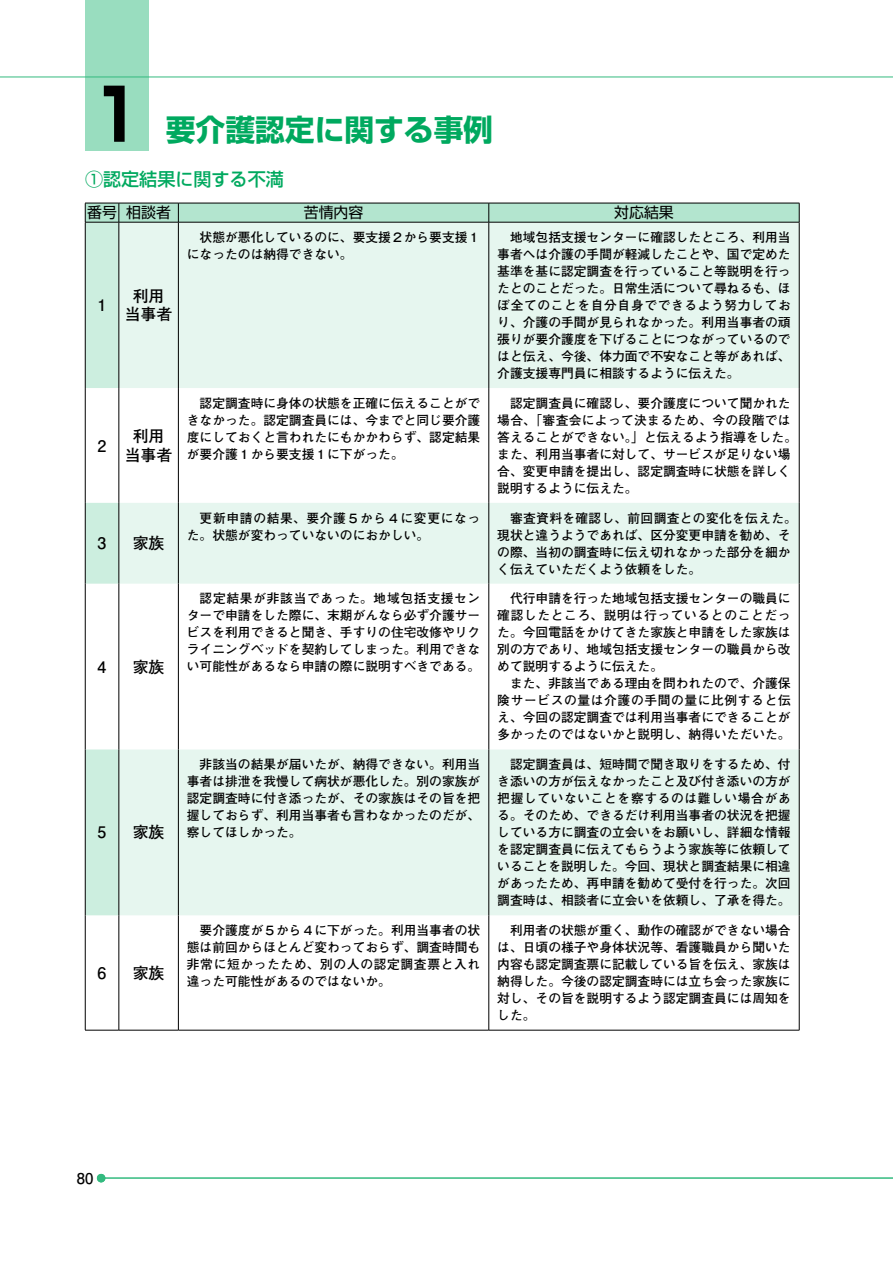
<style>
.page{position:relative;width:893px;height:1263px;background:#fff}
.page>*{position:absolute;margin:0;border:0;box-sizing:border-box;transform-origin:0 0}
.t1{font:700 71.25px "Shin Go Pro";color:#000}
.t2{font:700 29.7px "Shin Go Pro";color:#00a95f}
.t3{font:500 18px "Shin Go Pro";color:#00a95f}
.t4{font:700 15.9px/18px "Futo Go B101 Pro";color:#000;text-align:center}
.t5{font:14.85px "Shin Go Pro";color:#000}
.t6{font:700 14.85px "Futo Go B101 Pro";color:#000}
.t7{font:700 12.75px/17px "Futo Go B101 Pro";color:#000;text-align:justify}
.t8{font:700 12.75px/17px "Futo Go B101 Pro";letter-spacing:.055em;color:#000}
</style>
<div class="page">
<div style="left:85px;top:0;width:64px;height:151px;background:#99ddbf"></div>
<hr style="left:0;top:77px;width:893px;height:1px;background:#33ba7f">
<hr style="left:99px;top:1178px;width:794px;height:1px;background:#33ba7f">
<div style="left:97px;top:1174px;width:8px;height:8px;background:#33ba7f;border-radius:50%"></div>
<svg style="left:85px;top:203px;width:715px;height:712px"></svg>
<hr style="left:85px;top:222px;width:34px;height:1px;background:#000">
<hr style="left:85px;top:222px;width:1px;height:166px;background:#000">
<hr style="left:119px;top:222px;width:59px;height:1px;background:#000">
<hr style="left:119px;top:222px;width:1px;height:166px;background:#000">
<hr style="left:178px;top:222px;width:311px;height:1px;background:#000">
<hr style="left:178px;top:222px;width:1px;height:166px;background:#000">
<hr style="left:489px;top:222px;width:310px;height:1px;background:#000">
<hr style="left:489px;top:222px;width:1px;height:166px;background:#000">
<hr style="left:799px;top:222px;width:1px;height:166px;background:#000">
<hr style="left:85px;top:388px;width:1px;height:115px;background:#000">
<hr style="left:119px;top:388px;width:1px;height:115px;background:#000">
<hr style="left:178px;top:388px;width:1px;height:115px;background:#000">
<hr style="left:489px;top:388px;width:1px;height:115px;background:#000">
<hr style="left:799px;top:388px;width:1px;height:115px;background:#000">
<hr style="left:85px;top:503px;width:1px;height:81px;background:#000">
<hr style="left:119px;top:503px;width:1px;height:81px;background:#000">
<hr style="left:178px;top:503px;width:1px;height:81px;background:#000">
<hr style="left:489px;top:503px;width:1px;height:81px;background:#000">
<hr style="left:799px;top:503px;width:1px;height:81px;background:#000">
<hr style="left:85px;top:584px;width:1px;height:165px;background:#000">
<hr style="left:119px;top:584px;width:1px;height:165px;background:#000">
<hr style="left:178px;top:584px;width:1px;height:165px;background:#000">
<hr style="left:489px;top:584px;width:1px;height:165px;background:#000">
<hr style="left:799px;top:584px;width:1px;height:165px;background:#000">
<hr style="left:85px;top:749px;width:1px;height:166px;background:#000">
<hr style="left:119px;top:749px;width:1px;height:166px;background:#000">
<hr style="left:178px;top:749px;width:1px;height:166px;background:#000">
<hr style="left:489px;top:749px;width:1px;height:166px;background:#000">
<hr style="left:799px;top:749px;width:1px;height:166px;background:#000">
<hr style="left:85px;top:915px;width:1px;height:115px;background:#000">
<hr style="left:119px;top:915px;width:1px;height:115px;background:#000">
<hr style="left:178px;top:915px;width:1px;height:115px;background:#000">
<hr style="left:489px;top:915px;width:1px;height:115px;background:#000">
<hr style="left:799px;top:915px;width:1px;height:115px;background:#000">
<hr style="left:85px;top:1030px;width:34px;height:1px;background:#000">
<hr style="left:119px;top:1030px;width:59px;height:1px;background:#000">
<hr style="left:178px;top:1030px;width:311px;height:1px;background:#000">
<hr style="left:489px;top:1030px;width:310px;height:1px;background:#000">
<h1 class="t1" style="left:99px;top:58px;width:37px">1</h1>
<h2 class="t2" style="left:166px;top:106px;width:329px">要介護認定に関する事例</h2>
<h3 class="t3" style="left:85px;top:164px;width:200px">①認定結果に関する不満</h3>
<p class="t5" style="left:87px;top:200px;width:85px">番号 相談者</p>
<p class="t5" style="left:304px;top:200px;width:61px">苦情内容</p>
<p class="t5" style="left:614px;top:200px;width:61px">対応結果</p>
<p class="t4" style="left:98px;top:294px;width:10px">1</p>
<p class="t4" style="left:125px;top:285px;width:49px">利用当事者</p>
<p class="t4" style="left:98px;top:434px;width:10px">2</p>
<p class="t4" style="left:125px;top:425px;width:49px">利用当事者</p>
<p class="t4" style="left:98px;top:532px;width:10px">3</p>
<p class="t4" style="left:133px;top:532px;width:33px">家族</p>
<p class="t4" style="left:98px;top:655px;width:10px">4</p>
<p class="t4" style="left:133px;top:655px;width:33px">家族</p>
<p class="t4" style="left:98px;top:821px;width:10px">5</p>
<p class="t4" style="left:133px;top:821px;width:33px">家族</p>
<p class="t4" style="left:98px;top:962px;width:10px">6</p>
<p class="t4" style="left:133px;top:962px;width:33px">家族</p>
<p class="t7" style="left:187px;top:227px;width:295px;text-indent:13px">状態が悪化しているのに、要支援２から要支援１になったのは納得できない。</p>
<p class="t7" style="left:497px;top:227px;width:295px;text-indent:13px">地域包括支援センターに確認したところ、利用当事者へは介護の手間が軽減したことや、国で定めた基準を基に認定調査を行っていること等説明を行ったとのことだった。日常生活について尋ねるも、ほぼ全てのことを自分自身でできるよう努力しており、介護の手間が見られなかった。利用当事者の頑張りが要介護度を下げることにつながっているのではと伝え、今後、体力面で不安なこと等があれば、介護支援専門員に相談するように伝えた。</p>
<p class="t7" style="left:187px;top:393px;width:295px;text-indent:13px">認定調査時に身体の状態を正確に伝えることができなかった。認定調査員には、今までと同じ要介護度にしておくと言われたにもかかわらず、認定結果が要介護１から要支援１に下がった。</p>
<p class="t7" style="left:497px;top:393px;width:301px;text-align:left;text-indent:13px">認定調査員に確認し、要介護度について聞かれた場合、「審査会によって決まるため、今の段階では答えることができない。」と伝えるよう指導をした。また、利用当事者に対して、サービスが足りない場合、変更申請を提出し、認定調査時に状態を詳しく説明するように伝えた。</p>
<p class="t8" style="left:187px;top:508px;width:295px;text-indent:13px">更新申請の結果、要介護５から４に変更になった。状態が変わっていないのにおかしい。</p>
<p class="t7" style="left:497px;top:508px;width:301px;text-align:left;text-indent:13px">審査資料を確認し、前回調査との変化を伝えた。現状と違うようであれば、区分変更申請を勧め、その際、当初の調査時に伝え切れなかった部分を細かく伝えていただくよう依頼をした。</p>
<p class="t7" style="left:187px;top:588px;width:295px;text-indent:13px">認定結果が非該当であった。地域包括支援センターで申請をした際に、末期がんなら必ず介護サービスを利用できると聞き、手すりの住宅改修やリクライニングベッドを契約してしまった。利用できない可能性があるなら申請の際に説明すべきである。</p>
<p class="t7" style="left:497px;top:588px;width:295px;text-indent:13px">代行申請を行った地域包括支援センターの職員に確認したところ、説明は行っているとのことだった。今回電話をかけてきた家族と申請をした家族は別の方であり、地域包括支援センターの職員から改めて説明するように伝えた。</p>
<p class="t7" style="left:497px;top:673px;width:295px;text-indent:13px">また、非該当である理由を問われたので、介護保険サービスの量は介護の手間の量に比例すると伝え、今回の認定調査では利用当事者にできることが多かったのではないかと説明し、納得いただいた。</p>
<p class="t7" style="left:187px;top:754px;width:295px;text-indent:13px">非該当の結果が届いたが、納得できない。利用当事者は排泄を我慢して病状が悪化した。別の家族が認定調査時に付き添ったが、その家族はその旨を把握しておらず、利用当事者も言わなかったのだが、察してほしかった。</p>
<p class="t7" style="left:497px;top:754px;width:295px;text-indent:13px">認定調査員は、短時間で聞き取りをするため、付き添いの方が伝えなかったこと及び付き添いの方が把握していないことを察するのは難しい場合がある。そのため、できるだけ利用当事者の状況を把握している方に調査の立会いをお願いし、詳細な情報を認定調査員に伝えてもらうよう家族等に依頼していることを説明した。今回、現状と調査結果に相違があったため、再申請を勧めて受付を行った。次回調査時は、相談者に立会いを依頼し、了承を得た。</p>
<p class="t7" style="left:187px;top:920px;width:295px;text-indent:13px">要介護度が５から４に下がった。利用当事者の状態は前回からほとんど変わっておらず、調査時間も非常に短かったため、別の人の認定調査票と入れ違った可能性があるのではないか。</p>
<p class="t7" style="left:497px;top:920px;width:295px;text-indent:13px">利用者の状態が重く、動作の確認ができない場合は、日頃の様子や身体状況等、看護職員から聞いた内容も認定調査票に記載している旨を伝え、家族は納得した。今後の認定調査時には立ち会った家族に対し、その旨を説明するよう認定調査員には周知をした。</p>
<p class="t6" style="left:77px;top:1166px;width:18px">80</p>
</div>
